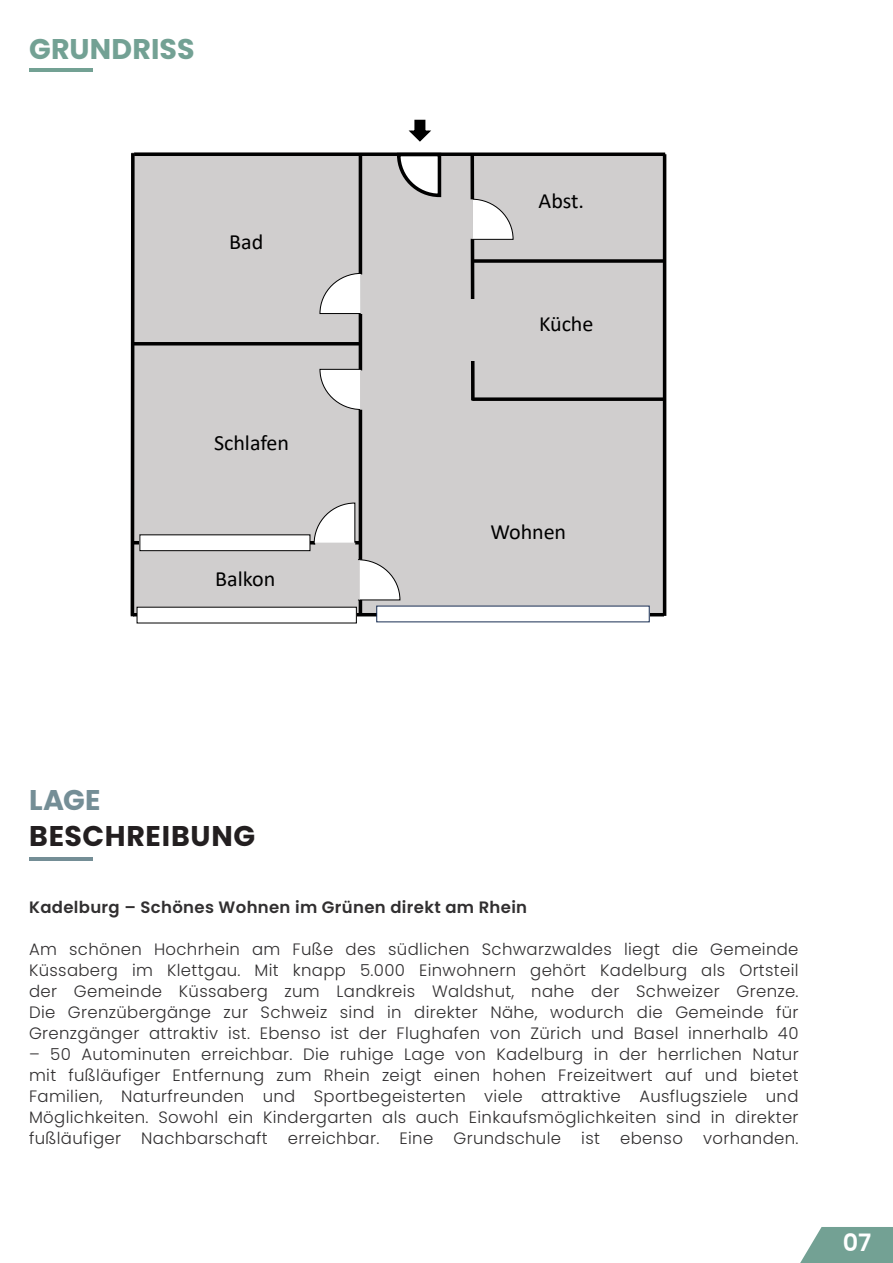
<style>
.page{position:relative;width:893px;height:1263px;background:#fff}
.page>*{position:absolute;margin:0;border:0;box-sizing:border-box;transform-origin:0 0}
.t1{font:700 28.5px "Poppins";letter-spacing:.025em;color:#231f20}
.t2{font:700 28.5px "Poppins";letter-spacing:.005em;color:#73a194}
.t3{font:700 28.5px "Poppins";color:#748e96}
.t4{font:600 24px "Poppins";color:#fff}
.t5{font:21.75px "Calibri";letter-spacing:-.005em;color:#000}
.t6{font:300 16.5px "Poppins";letter-spacing:.02em;color:#312f30}
.t7{font:600 16.5px "Poppins";letter-spacing:.02em;color:#312f30}
</style>
<div class="page">
<svg style="left:800px;top:1227px;width:93px;height:36px;background:#83aba0"></svg>
<hr style="left:29px;top:68px;width:64px;height:3px;background:#73a194">
<div style="left:130px;top:152px;width:536px;height:464px;background:#d0cece"></div>
<hr style="left:133px;top:613px;width:531px;height:3px;background:#000">
<hr style="left:663px;top:154px;width:3px;height:462px;background:#000">
<hr style="left:359px;top:154px;width:3px;height:462px;background:#000">
<svg style="left:514px;top:397px;width:149px;height:4px"></svg>
<svg style="left:514px;top:259px;width:149px;height:4px"></svg>
<svg style="left:134px;top:152px;width:531px;height:4px;background:#1f1f1f"></svg>
<svg style="left:131px;top:153px;width:4px;height:463px;background:#1e1e1e"></svg>
<hr style="left:133px;top:541px;width:227px;height:3px;background:#000">
<hr style="left:133px;top:342px;width:227px;height:3px;background:#000">
<div style="left:377px;top:606px;width:272px;height:16px;background:#fff"></div>
<svg style="left:313px;top:502px;width:43px;height:43px"></svg>
<svg style="left:358px;top:559px;width:43px;height:42px"></svg>
<div style="left:137px;top:607px;width:219px;height:16px;background:#fff"></div>
<div style="left:140px;top:535px;width:170px;height:16px;background:#fff"></div>
<div style="left:139px;top:534px;width:171px;height:17px;border:1px solid #000"></div>
<div style="left:456px;top:300px;width:32px;height:60px;background:#d0cece"></div>
<div style="left:455px;top:299px;width:34px;height:62px;border:2px solid #d0cece"></div>
<svg style="left:469px;top:152px;width:45px;height:252px"></svg>
<svg style="left:319px;top:273px;width:42px;height:41px"></svg>
<svg style="left:319px;top:369px;width:42px;height:41px"></svg>
<div style="left:466px;top:200px;width:6px;height:38px;background:#d0cece"></div>
<div style="left:466px;top:199px;width:7px;height:40px;border:2px solid #d0cece"></div>
<div style="left:361px;top:275px;width:6px;height:38px;background:#d0cece"></div>
<div style="left:361px;top:274px;width:7px;height:40px;border:2px solid #d0cece"></div>
<div style="left:361px;top:371px;width:6px;height:38px;background:#d0cece"></div>
<div style="left:360px;top:370px;width:7px;height:40px;border:2px solid #d0cece"></div>
<div style="left:316px;top:543px;width:38px;height:6px;background:#d0cece"></div>
<div style="left:315px;top:543px;width:40px;height:7px;border:2px solid #d0cece"></div>
<div style="left:353px;top:561px;width:6px;height:38px;background:#d0cece"></div>
<div style="left:352px;top:560px;width:8px;height:40px;border:2px solid #d0cece"></div>
<svg style="left:395px;top:152px;width:48px;height:47px"></svg>
<svg style="left:408px;top:119px;width:23px;height:23px"></svg>
<hr style="left:29px;top:857px;width:64px;height:3px;background:#748e96">
<p class="t2" style="left:29px;top:33px;width:167px">GRUNDRISS</p>
<p class="t5" style="left:229px;top:227px;width:36px">Bad</p>
<p class="t5" style="left:214px;top:428px;width:77px">Schlafen</p>
<p class="t5" style="left:215px;top:563px;width:62px">Balkon</p>
<p class="t5" style="left:539px;top:186px;width:47px">Abst.</p>
<p class="t5" style="left:539px;top:309px;width:56px">Küche</p>
<p class="t5" style="left:490px;top:517px;width:77px">Wohnen</p>
<p class="t3" style="left:29px;top:784px;width:73px">LAGE</p>
<p class="t1" style="left:29px;top:820px;width:228px">BESCHREIBUNG</p>
<p class="t7" style="left:29px;top:897px;width:500px">Kadelburg – Schönes Wohnen im Grünen direkt am Rhein</p>
<p class="t6" style="left:29px;top:939px;width:771px">Am schönen Hochrhein am Fuße des südlichen Schwarzwaldes liegt die Gemeinde</p>
<p class="t6" style="left:29px;top:960px;width:771px">Küssaberg im Klettgau. Mit knapp 5.000 Einwohnern gehört Kadelburg als Ortsteil</p>
<p class="t6" style="left:29px;top:981px;width:771px">der Gemeinde Küssaberg zum Landkreis Waldshut, nahe der Schweizer Grenze.</p>
<p class="t6" style="left:29px;top:1002px;width:771px">Die Grenzübergänge zur Schweiz sind in direkter Nähe, wodurch die Gemeinde für</p>
<p class="t6" style="left:29px;top:1023px;width:771px">Grenzgänger attraktiv ist. Ebenso ist der Flughafen von Zürich und Basel innerhalb 40</p>
<p class="t6" style="left:29px;top:1044px;width:771px">– 50 Autominuten erreichbar. Die ruhige Lage von Kadelburg in der herrlichen Natur</p>
<p class="t6" style="left:29px;top:1065px;width:771px">mit fußläufiger Entfernung zum Rhein zeigt einen hohen Freizeitwert auf und bietet</p>
<p class="t6" style="left:29px;top:1086px;width:771px">Familien, Naturfreunden und Sportbegeisterten viele attraktive Ausflugsziele und</p>
<p class="t6" style="left:29px;top:1107px;width:771px">Möglichkeiten. Sowohl ein Kindergarten als auch Einkaufsmöglichkeiten sind in direkter</p>
<p class="t6" style="left:29px;top:1128px;width:771px">fußläufiger Nachbarschaft erreichbar. Eine Grundschule ist ebenso vorhanden.</p>
<p class="t4" style="left:843px;top:1228px;width:30px">07</p>
</div>
